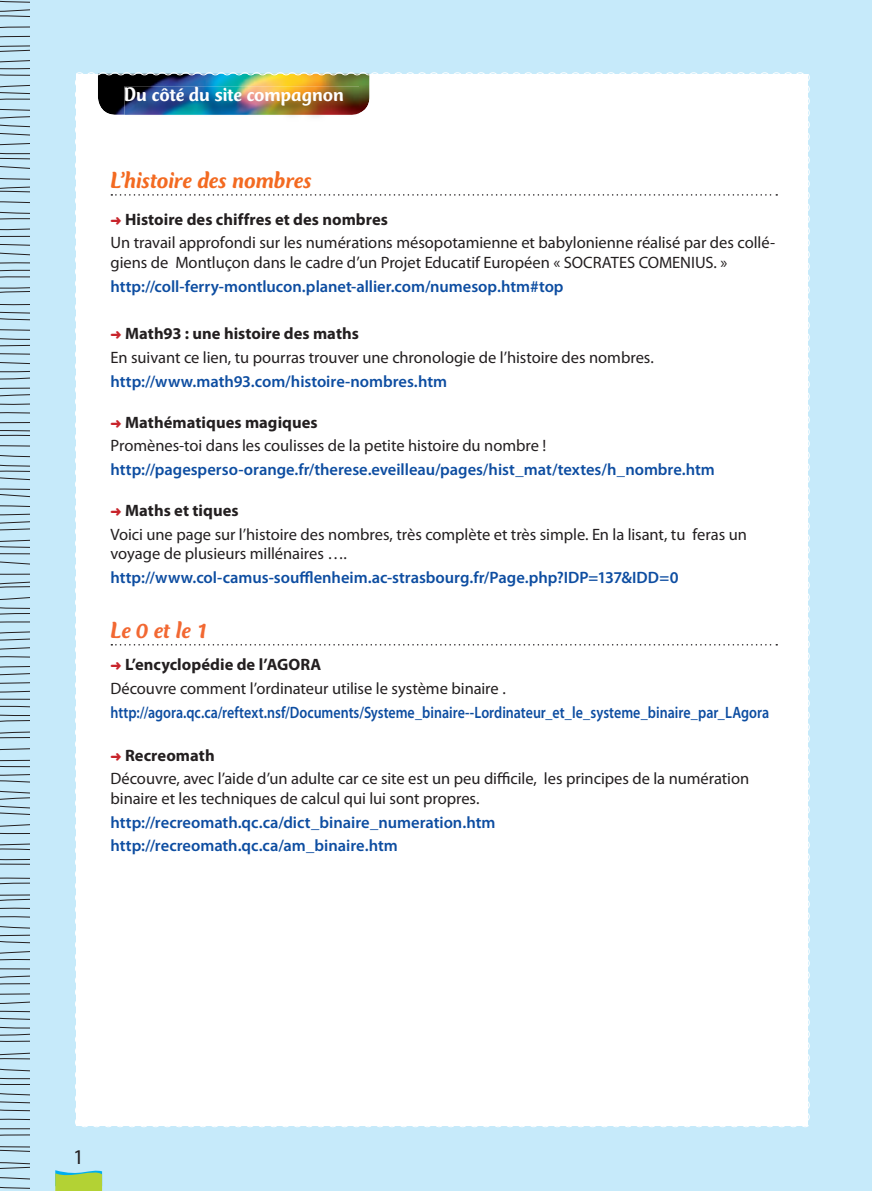
<style>
.page{position:relative;width:872px;height:1191px;background:#c6eafa}
.page>*{position:absolute;margin:0;border:0;box-sizing:border-box;transform-origin:0 0}
.t1{font:italic 500 24px "CT Mercurius";letter-spacing:-.01em;color:#f36a21}
.t2{font:italic 500 24px "CT Mercurius";color:#f26832}
.t3{font:21px "Myriad Pro";color:#231f20}
.t4{font:500 20.25px "CT Mercurius";color:#fff}
.t5{font:16.5px/23.7px "Myriad Pro";letter-spacing:-.005em;color:#231f20}
.t6{font:600 16.5px/23.7px "Myriad Pro";color:#0d4da1}
.t7{font:600 16.5px "Myriad Pro";color:#0d4da1;scale:.85 1}
.s1{color:#c8242b}
.s2{font-weight:700}
</style>
<div class="page">
<div style="left:75px;top:72px;width:735px;height:1056px;background:#fff"></div>
<img style="left:125px;top:115px;width:234px;height:6px">
<img style="left:125px;top:86px;width:234px;height:29px">
<svg style="left:111px;top:194px;width:666px;height:2px"></svg>
<svg style="left:111px;top:644px;width:666px;height:1px"></svg>
<svg style="left:0;top:0;width:30px;height:1189px"></svg>
<svg style="left:55px;top:1170px;width:47px;height:21px"></svg>
<p class="t4" style="left:124px;top:86px;width:221px">Du côté du site compagnon</p>
<h1 class="t1" style="left:111px;top:171px;width:203px">L’histoire des nombres</h1>
<p class="t5" style="left:111px;top:208px;width:666px"><span class="s1">➜</span> <span class="s2">Histoire des chiffres et des nombres<br></span>Un travail approfondi sur les numérations mésopotamienne et babylonienne réalisé par des collé-</p>
<p class="t5" style="left:111px;top:252px;width:618px">giens de Montluçon dans le cadre d’un Projet Educatif Européen « SOCRATES COMENIUS. »</p>
<p class="t6" style="left:111px;top:276px;width:454px">http://coll-ferry-montlucon.planet-allier.com/numesop.htm#top</p>
<p class="t5" style="left:111px;top:323px;width:545px"><span class="s1">➜</span> <span class="s2">Math93 : une histoire des maths<br></span>En suivant ce lien, tu pourras trouver une chronologie de l’histoire des nombres.</p>
<p class="t6" style="left:111px;top:371px;width:338px">http://www.math93.com/histoire-nombres.htm</p>
<p class="t5" style="left:111px;top:411px;width:437px"><span class="s1">➜</span> <span class="s2">Mathématiques magiques<br></span>Promènes-toi dans les coulisses de la petite histoire du nombre !</p>
<p class="t6" style="left:111px;top:459px;width:606px">http://pagesperso-orange.fr/therese.eveilleau/pages/hist_mat/textes/h_nombre.htm</p>
<p class="t5" style="left:111px;top:500px;width:638px"><span class="s1">➜</span> <span class="s2">Maths et tiques<br></span>Voici une page sur l’histoire des nombres, très complète et très simple. En la lisant, tu feras un</p>
<p class="t5" style="left:111px;top:543px;width:238px">voyage de plusieurs millénaires ….</p>
<p class="t6" style="left:111px;top:567px;width:569px">http://www.col-camus-soufflenheim.ac-strasbourg.fr/Page.php?IDP=137&amp;IDD=0</p>
<h1 class="t2" style="left:111px;top:621px;width:99px">Le 0 et le 1</h1>
<p class="t5" style="left:111px;top:654px;width:397px"><span class="s1">➜</span> <span class="s2">L’encyclopédie de l’AGORA<br></span>Découvre comment l’ordinateur utilise le système binaire .</p>
<p class="t7" style="left:111px;top:705px;width:776px">http://agora.qc.ca/reftext.nsf/Documents/Systeme_binaire--Lordinateur_et_le_systeme_binaire_par_LAgora</p>
<p class="t5" style="left:111px;top:744px;width:640px"><span class="s1">➜</span> <span class="s2">Recreomath<br></span>Découvre, avec l’aide d’un adulte car ce site est un peu difficile, les principes de la numération</p>
<p class="t5" style="left:111px;top:787px;width:370px">binaire et les techniques de calcul qui lui sont propres.</p>
<p class="t6" style="left:111px;top:811px;width:386px">http://recreomath.qc.ca/dict_binaire_numeration.htm http://recreomath.qc.ca/am_binaire.htm</p>
<p class="t3" style="left:73px;top:1149px;width:12px">1</p>
</div>
